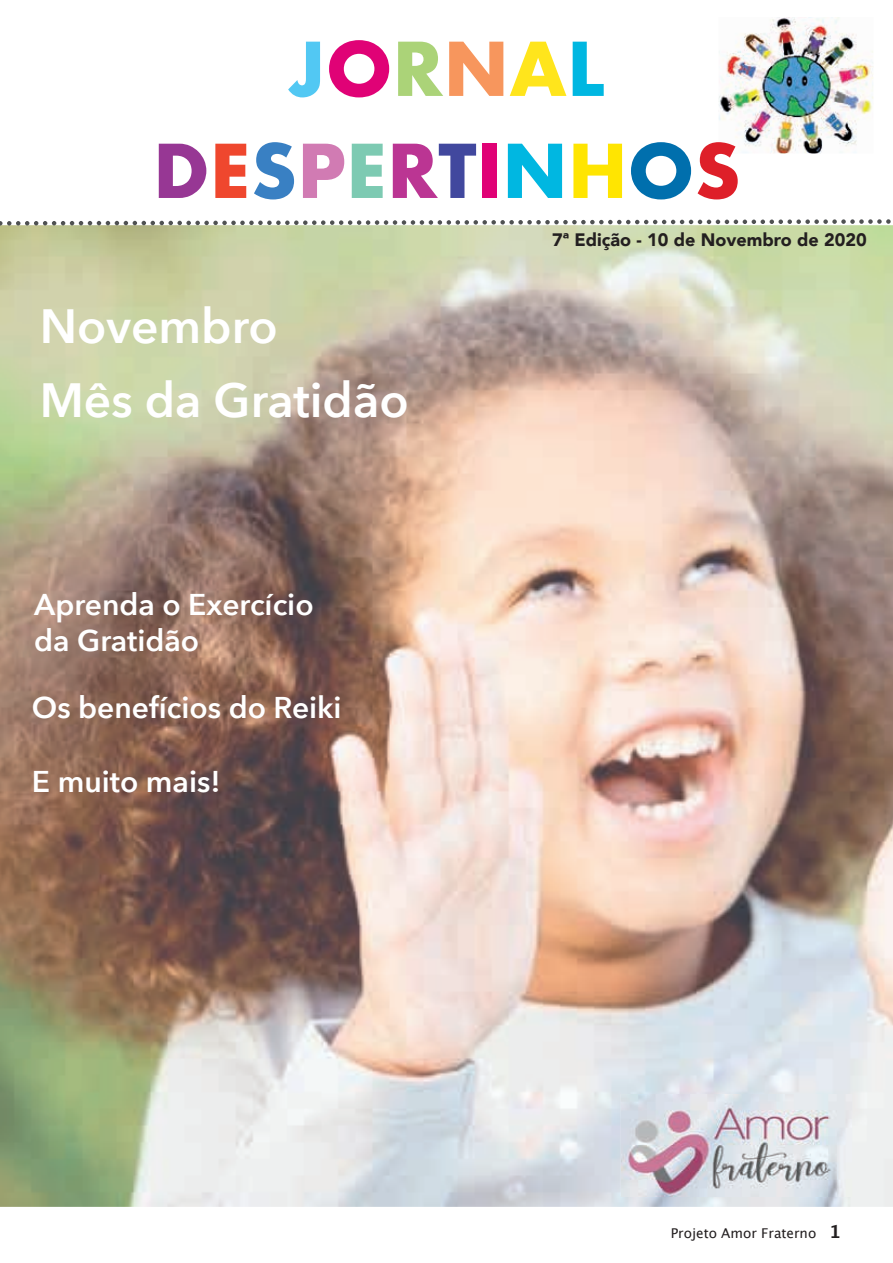
<style>
.page{position:relative;width:893px;height:1263px;background:#fff}
.page>*{position:absolute;margin:0;border:0;box-sizing:border-box;transform-origin:0 0}
.t1{font:700 72px "Futura";color:#973794}
.t2{font:700 72px "Futura";color:#52c8f3}
.t3{font:600 48px/74.1px "Avenir Next";color:#fff}
.t4{font:600 30px/36px "Avenir Next";color:#fff}
.t5{font:900 18px "Avenir";color:#231f20}
.t6{font:13.5px "Lucida Grande";color:#231f20}
.s1{color:#e00276}
.s2{color:#abd378}
.s3{color:#f7965d}
.s4{color:#ffe51c}
.s5{color:#00b7e1}
.s6{color:#ef472e}
.s7{color:#3980c3}
.s8{color:#d17bb3}
.s9{color:#7dcab2}
.s10{color:#bb3593}
.s11{color:#41489e}
.s12{color:#ffe501}
.s13{color:#006fad}
.s14{color:#de1f29}
.s15{font-weight:700;font-size:18px}
</style>
<div class="page">
<img style="left:0;top:226px;width:893px;height:981px">
<svg style="left:0;top:219px;width:893px;height:7px"></svg>
<img style="left:719px;top:17px;width:154px;height:136px">
<img style="left:719px;top:142px;width:19px;height:11px">
<img style="left:621px;top:1094px;width:230px;height:102px">
<h1 class="t2" style="left:288px;top:17px;width:319px">J<span class="s1">O</span><span class="s2">R</span><span class="s3">N</span><span class="s4">A</span><span class="s5">L</span></h1>
<h1 class="t1" style="left:153px;top:119px;width:589px">D<span class="s6">E</span><span class="s7">S</span><span class="s8">P</span><span class="s9">E</span><span class="s10">R</span><span class="s11">T</span><span class="s1">I</span><span class="s5">N</span><span class="s12">H</span><span class="s13">O</span><span class="s14">S</span></h1>
<h2 class="t3" style="left:40px;top:288px;width:371px">Novembro<br>Mês da Gratidão</h2>
<p class="t4" style="left:34px;top:586px;width:281px">Aprenda o Exercício da Gratidão</p>
<p class="t4" style="left:32px;top:689px;width:311px">Os benefícios do Reiki</p>
<p class="t4" style="left:32px;top:763px;width:190px">E muito mais!</p>
<p class="t5" style="left:552px;top:224px;width:316px">7ª Edição - 10 de Novembro de 2020</p>
<p class="t6" style="left:671px;top:1226px;width:172px">Projeto Amor Fraterno <span class="s15">1</span></p>
</div>
